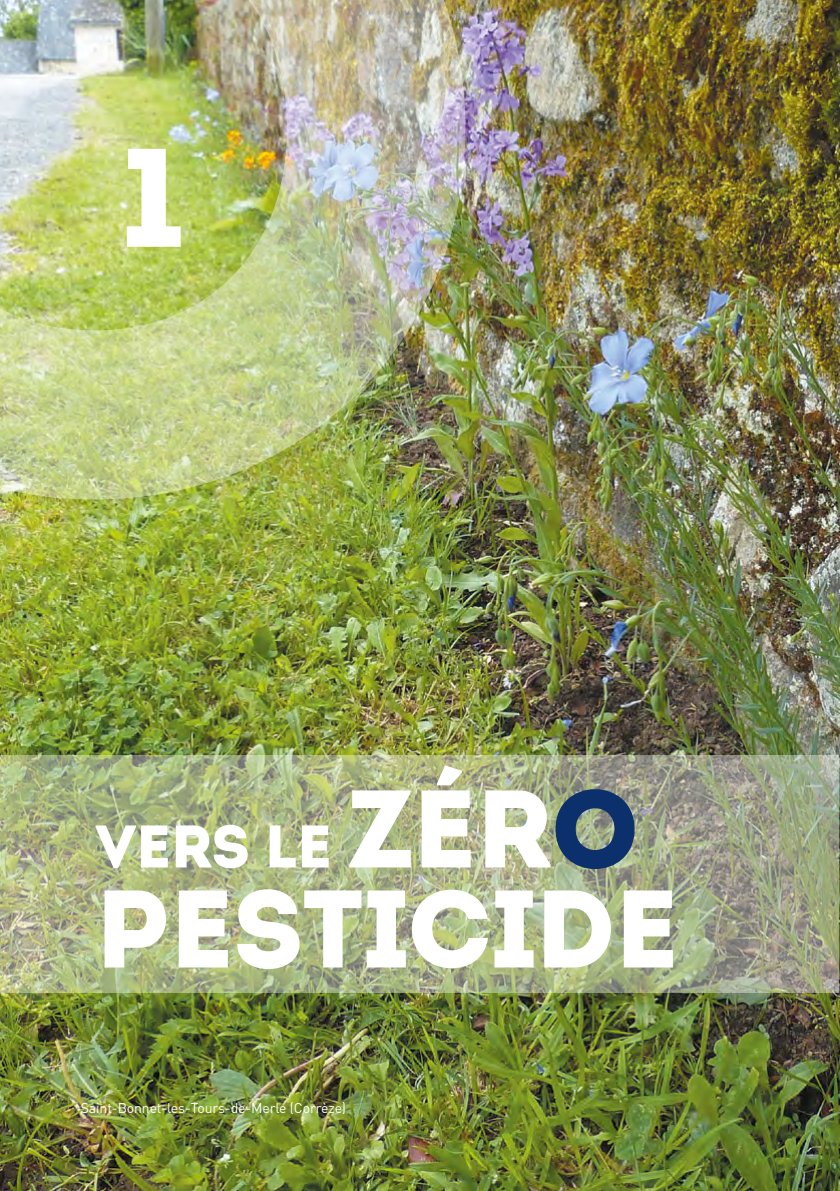
<style>
.page{position:relative;width:840px;height:1191px;background:#fff}
.page>*{position:absolute;margin:0;border:0;box-sizing:border-box;transform-origin:0 0}
.t1{font:140px "Intro";color:#fff}
.t2{font:110px "Intro";letter-spacing:-.02em;color:#fff}
.t3{font:60px "Intro";letter-spacing:-.02em;color:#fff}
.t4{font:14px "DIN";letter-spacing:-.01em;color:#fff}
.s1{font-size:110px}
.s2{font-size:110px;color:#0c306c}
</style>
<div class="page">
<img style="left:0;top:0;width:839px;height:1191px">
<svg style="left:0;top:755px;width:838px;height:237px;background:#a8b187"></svg>
<img style="left:0;top:0;width:465px;height:499px">
<h1 class="t1" style="left:124px;top:114px;width:61px">1</h1>
<h3 class="t3" style="left:95px;top:810px;width:546px">VERS LE <span class="s1">ZÉR</span><span class="s2">O</span></h3>
<h2 class="t2" style="left:95px;top:863px;width:586px">PESTICIDE</h2>
<p class="t4" style="left:81px;top:1099px;width:266px">Saint-Bonnet-les-Tours-de-Merle (Corrèze)</p>
</div>
